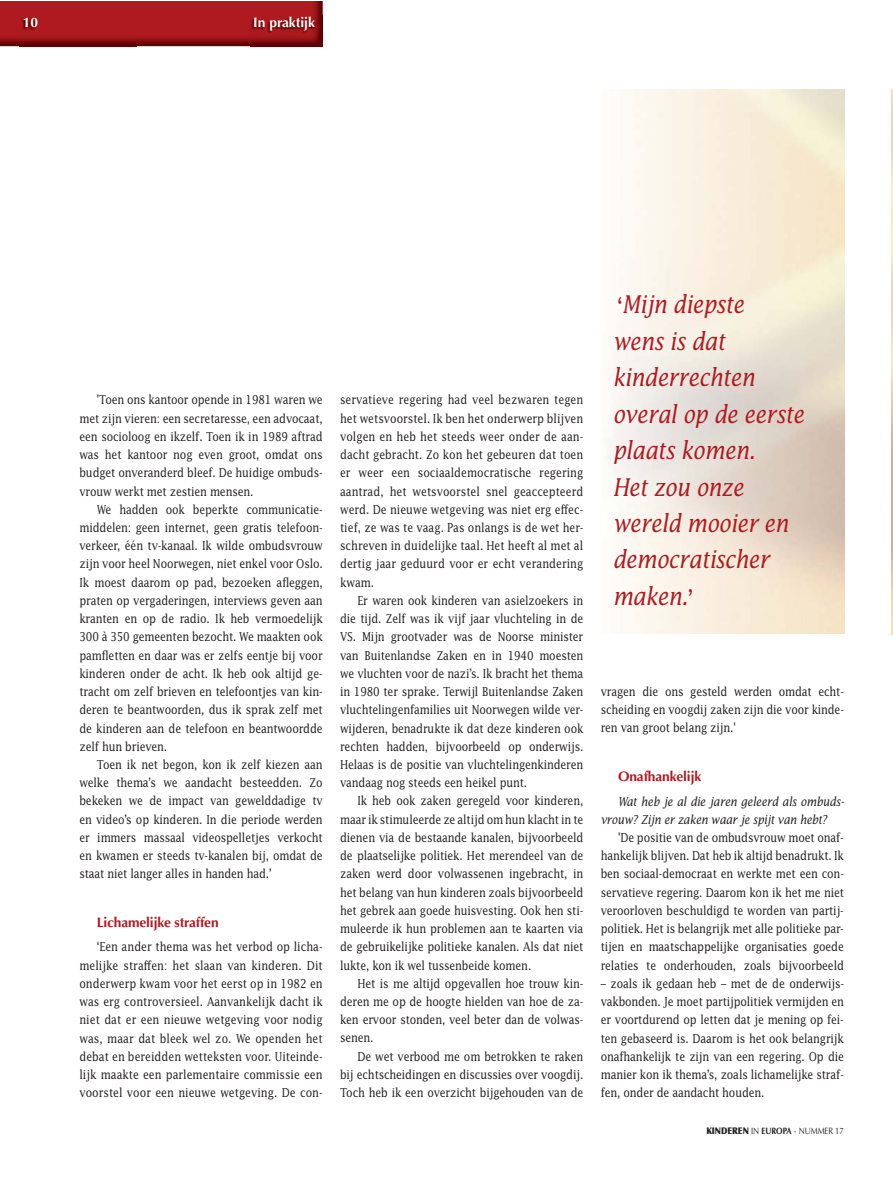
<style>
.page{position:relative;width:893px;height:1178px;background:#fff}
.page>*{position:absolute;margin:0;border:0;box-sizing:border-box;transform-origin:0 0}
.t1{font:italic 24.45px/36.5px "Lucida Std";letter-spacing:-.015em;color:#ae1a1f;scale:.85 1}
.t2{font:700 13.8px "Optima LT Std";letter-spacing:-.01em;color:#ae1a1f}
.t3{font:700 13.8px "Optima LT Std";color:#fff}
.t4{font:12.3px/18.3px "Lucida Std";letter-spacing:-.015em;color:#231f20;text-align:justify;scale:.85 1}
.t5{font:italic 12.3px/18.3px "Lucida Std";letter-spacing:-.015em;color:#231f20;scale:.85 1}
.t6{font:9.15px "Optima LT Std";letter-spacing:-.005em;color:#231f20;scale:.85 1}
.s1{font-family:"Quadraat Sans OT";font-style:normal}
.s2{font-weight:900}
.s3{font-weight:700}
</style>
<div class="page">
<img style="left:0;top:2px;width:323px;height:44px">
<img style="left:20px;top:17px;width:117px;height:30px">
<img style="left:891px;top:90px;width:1px;height:544px">
<img style="left:250px;top:46px;width:73px;height:1px">
<img style="left:250px;top:16px;width:73px;height:30px">
<p class="t3" style="left:23px;top:16px;width:17px">10</p>
<p class="t3" style="left:253px;top:17px;width:63px">In praktijk</p>
<p class="t4" style="left:79px;top:392px;width:288px;text-indent:17px">'Toen ons kantoor opende in 1981 waren we met zijn vieren: een secretaresse, een advocaat, een socioloog en ikzelf. Toen ik in 1989 aftrad was het kantoor nog even groot, omdat ons budget onveranderd bleef. De huidige ombuds&shy;vrouw werkt met zestien mensen.</p>
<p class="t4" style="left:79px;top:501px;width:288px;text-indent:17px">We hadden ook beperkte communicatie&shy;middelen: geen internet, geen gratis telefoon&shy;verkeer, één tv-kanaal. Ik wilde ombudsvrouw zijn voor heel Noorwegen, niet enkel voor Oslo.<br>Ik moest daarom op pad, bezoeken afleggen, praten op vergaderingen, interviews geven aan kranten en op de radio. Ik heb vermoedelijk 300 à 350 gemeenten bezocht. We maakten ook pamfletten en daar was er zelfs eentje bij voor kinderen onder de acht. Ik heb ook altijd ge&shy;tracht om zelf brieven en telefoontjes van kin&shy;deren te beantwoorden, dus ik sprak zelf met de kinderen aan de telefoon en beantwoordde zelf hun brieven.</p>
<p class="t4" style="left:79px;top:757px;width:288px;text-indent:17px">Toen ik net begon, kon ik zelf kiezen aan welke thema’s we aandacht besteedden. Zo bekeken we de impact van gewelddadige tv en video’s op kinderen. In die periode werden er immers massaal videospelletjes verkocht en kwamen er steeds tv-kanalen bij, omdat de staat niet langer alles in handen had.’</p>
<p class="t2" style="left:97px;top:917px;width:123px">Lichamelijke straffen</p>
<p class="t4" style="left:79px;top:939px;width:288px;text-indent:17px">‘Een ander thema was het verbod op licha&shy;melijke straffen: het slaan van kinderen. Dit onderwerp kwam voor het eerst op in 1982 en was erg controversieel. Aanvankelijk dacht ik niet dat er een nieuwe wetgeving voor nodig was, maar dat bleek wel zo. We openden het debat en bereidden wetteksten voor. Uiteinde&shy;lijk maakte een parlementaire commissie een voorstel voor een nieuwe wetgeving. De con-</p>
<p class="t4" style="left:340px;top:392px;width:288px">servatieve regering had veel bezwaren tegen het wetsvoorstel. Ik ben het onderwerp blijven volgen en heb het steeds weer onder de aan&shy;dacht gebracht. Zo kon het gebeuren dat toen er weer een sociaaldemocratische regering aantrad, het wetsvoorstel snel ge accepteerd werd. De nieuwe wetgeving was niet erg effec&shy;tief, ze was te vaag. Pas onlangs is de wet her&shy;schreven in duidelijke taal. Het heeft al met al dertig jaar geduurd voor er echt verandering kwam.</p>
<p class="t4" style="left:340px;top:592px;width:288px;text-indent:17px">Er waren ook kinderen van asielzoekers in die tijd. Zelf was ik vijf jaar vluchteling in de VS. Mijn grootvader was de Noorse minister van Buitenlandse Zaken en in 1940 moesten we vluchten voor de nazi’s. Ik bracht het thema in 1980 ter sprake. Terwijl Buitenlandse Zaken vluchtelingenfamilies uit Noorwegen wilde ver&shy;wijderen, benadrukte ik dat deze kinderen ook rechten hadden, bijvoorbeeld op onderwijs.<br>Helaas is de positie van vluchtelingenkinderen vandaag nog steeds een heikel punt.</p>
<p class="t4" style="left:340px;top:793px;width:288px;text-indent:17px">Ik heb ook zaken geregeld voor kinderen, maar ik stimuleerde ze altijd om hun klacht in te dienen via de bestaande kanalen, bijvoorbeeld de plaatselijke politiek. Het merendeel van de zaken werd door volwassenen ingebracht, in het belang van hun kinderen zoals bijvoorbeeld het gebrek aan goede huisvesting. Ook hen sti&shy;muleerde ik hun problemen aan te kaarten via de gebruikelijke politieke kanalen. Als dat niet lukte, kon ik wel tussenbeide komen.</p>
<p class="t4" style="left:340px;top:975px;width:288px;text-indent:17px">Het is me altijd opgevallen hoe trouw kin&shy;deren me op de hoogte hielden van hoe de za&shy;ken ervoor stonden, veel beter dan de volwas&shy;senen.</p>
<p class="t4" style="left:340px;top:1048px;width:288px;text-indent:17px">De wet verbood me om betrokken te raken bij echtscheidingen en discussies over voogdij.<br>Toch heb ik een overzicht bijgehouden van de</p>
<h1 class="t1" style="left:612px;top:288px;width:226px"><span class="s1">‘</span>Mijn diepste<br>wens is dat kinderrechten overal op de eerste plaats komen.<br>Het zou onze wereld mooier en democratischer maken.<span class="s1">’</span></h1>
<p class="t4" style="left:600px;top:684px;width:288px">vragen die ons gesteld werden omdat echt&shy;scheiding en voogdij zaken zijn die voor kinde&shy;ren van groot belang zijn.'</p>
<p class="t2" style="left:618px;top:771px;width:85px">Onafhankelijk</p>
<p class="t5" style="left:600px;top:793px;width:288px;text-indent:17px">Wat heb je al die jaren geleerd als ombuds&shy;vrouw? Zijn er zaken waar je spijt van hebt?</p>
<p class="t4" style="left:600px;top:830px;width:288px;text-indent:17px">'De positie van de ombudsvrouw moet onaf&shy;hankelijk blijven. Dat heb ik altijd benadrukt. Ik ben sociaal-democraat en werkte met een con&shy;servatieve regering. Daarom kon ik het me niet veroorloven beschuldigd te worden van partij&shy;politiek. Het is belangrijk met alle politieke par&shy;tijen en maatschappelijke organisaties goede relaties te onderhouden, zoals bijvoorbeeld</p>
<p class="t4" style="left:600px;top:975px;width:288px">– zoals ik gedaan heb – met de de onderwijs&shy;vakbonden. Je moet partijpolitiek vermijden en er voortdurend op letten dat je mening op fei&shy;ten gebaseerd is. Daarom is het ook belangrijk onafhankelijk te zijn van een regering. Op die manier kon ik thema’s, zoals lichamelijke straf&shy;fen, onder de aandacht houden.</p>
<p class="t6" style="left:706px;top:1127px;width:163px"><span class="s2">KINDEREN</span> IN <span class="s3">EUROPA</span> - NUMMER 17</p>
</div>
